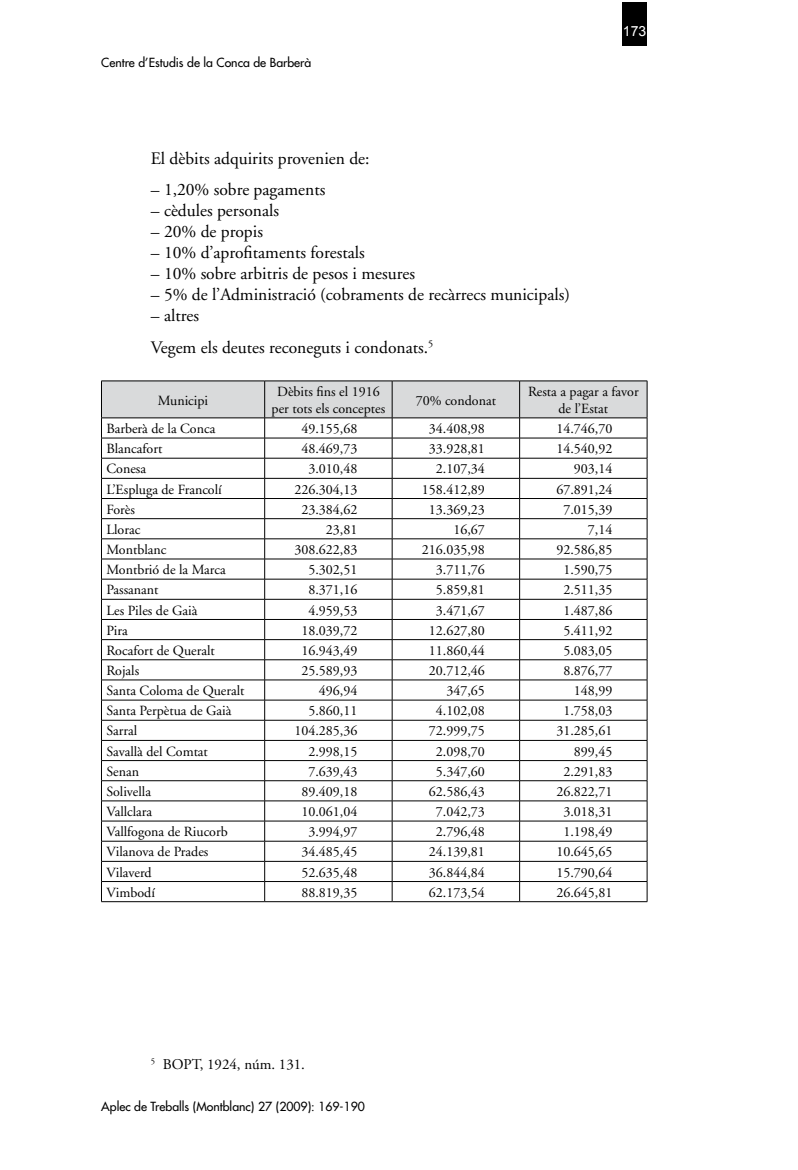
<style>
.page{position:relative;width:798px;height:1170px;background:#fff}
.page>*{position:absolute;margin:0;border:0;box-sizing:border-box;transform-origin:0 0}
.t1{font:17.5px/31.5px "Adobe Garamond";color:#000}
.t2{font:14.88px "Adobe Garamond";color:#000}
.t3{font:14px/16.8px "Adobe Garamond";color:#000;text-align:center}
.t4{font:14px "Arial";color:#fff}
.t5{font:12.25px "Futura";color:#000}
</style>
<div class="page">
<div style="left:622px;top:2px;width:25px;height:44px;background:#000"></div>
<svg style="left:101px;top:381px;width:547px;height:520px"></svg>
<hr style="left:101px;top:901px;width:164px;height:1px;background:#000">
<hr style="left:265px;top:901px;width:127px;height:1px;background:#000">
<hr style="left:392px;top:901px;width:127px;height:1px;background:#000">
<hr style="left:519px;top:901px;width:128px;height:1px;background:#000">
<p class="t5" style="left:101px;top:55px;width:212px">Centre d’Estudis de la Conca de Barberà</p>
<p class="t4" style="left:623px;top:23px;width:25px">173</p>
<p class="t1" style="left:151px;top:143px;width:220px">El dèbits adquirits provenien de:</p>
<p class="t1" style="left:151px;top:174px;width:176px">– 1,20% sobre pagaments</p>
<p class="t1" style="left:151px;top:195px;width:130px">– cèdules personals</p>
<p class="t1" style="left:151px;top:216px;width:114px">– 20% de propis</p>
<p class="t1" style="left:151px;top:237px;width:215px">– 10% d’aprofitaments forestals</p>
<p class="t1" style="left:151px;top:258px;width:266px">– 10% sobre arbitris de pesos i mesures</p>
<p class="t1" style="left:151px;top:279px;width:421px">– 5% de l’Administració (cobraments de recàrrecs municipals)</p>
<p class="t1" style="left:151px;top:300px;width:279px">– altres<br>Vegem els deutes reconeguts i condonats.</p>
<p class="t3" style="left:158px;top:392px;width:52px">Municipi</p>
<p class="t3" style="left:272px;top:384px;width:115px">Dèbits fins el 1916 per tots els conceptes</p>
<p class="t3" style="left:416px;top:392px;width:82px">70% condonat</p>
<p class="t3" style="left:528px;top:384px;width:112px">Resta a pagar a favor de l’Estat</p>
<p class="t3" style="left:106px;top:421px;width:110px">Barberà de la Conca</p>
<p class="t3" style="left:301px;top:421px;width:57px">49.155,68</p>
<p class="t3" style="left:429px;top:421px;width:57px">34.408,98</p>
<p class="t3" style="left:556px;top:421px;width:57px">14.746,70</p>
<p class="t3" style="left:106px;top:441px;width:57px">Blancafort</p>
<p class="t3" style="left:301px;top:441px;width:57px">48.469,73</p>
<p class="t3" style="left:429px;top:441px;width:57px">33.928,81</p>
<p class="t3" style="left:556px;top:441px;width:57px">14.540,92</p>
<p class="t3" style="left:106px;top:461px;width:41px">Conesa</p>
<p class="t3" style="left:308px;top:461px;width:50px">3.010,48</p>
<p class="t3" style="left:436px;top:461px;width:50px">2.107,34</p>
<p class="t3" style="left:574px;top:461px;width:40px">903,14</p>
<p class="t3" style="left:106px;top:481px;width:117px">L’Espluga de Francolí</p>
<p class="t3" style="left:294px;top:481px;width:64px">226.304,13</p>
<p class="t3" style="left:422px;top:481px;width:64px">158.412,89</p>
<p class="t3" style="left:556px;top:481px;width:57px">67.891,24</p>
<p class="t3" style="left:106px;top:501px;width:30px">Forès</p>
<p class="t3" style="left:301px;top:501px;width:57px">23.384,62</p>
<p class="t3" style="left:429px;top:501px;width:57px">13.369,23</p>
<p class="t3" style="left:563px;top:501px;width:50px">7.015,39</p>
<p class="t3" style="left:106px;top:521px;width:35px">Llorac</p>
<p class="t3" style="left:326px;top:521px;width:33px">23,81</p>
<p class="t3" style="left:453px;top:521px;width:33px">16,67</p>
<p class="t3" style="left:588px;top:521px;width:26px">7,14</p>
<p class="t3" style="left:106px;top:541px;width:61px">Montblanc</p>
<p class="t3" style="left:294px;top:541px;width:64px">308.622,83</p>
<p class="t3" style="left:422px;top:541px;width:64px">216.035,98</p>
<p class="t3" style="left:556px;top:541px;width:57px">92.586,85</p>
<p class="t3" style="left:106px;top:562px;width:121px">Montbrió de la Marca</p>
<p class="t3" style="left:308px;top:562px;width:50px">5.302,51</p>
<p class="t3" style="left:436px;top:562px;width:50px">3.711,76</p>
<p class="t3" style="left:563px;top:562px;width:50px">1.590,75</p>
<p class="t3" style="left:106px;top:582px;width:54px">Passanant</p>
<p class="t3" style="left:308px;top:582px;width:50px">8.371,16</p>
<p class="t3" style="left:436px;top:582px;width:50px">5.859,81</p>
<p class="t3" style="left:563px;top:582px;width:50px">2.511,35</p>
<p class="t3" style="left:106px;top:602px;width:92px">Les Piles de Gaià</p>
<p class="t3" style="left:308px;top:602px;width:50px">4.959,53</p>
<p class="t3" style="left:436px;top:602px;width:50px">3.471,67</p>
<p class="t3" style="left:563px;top:602px;width:50px">1.487,86</p>
<p class="t3" style="left:106px;top:622px;width:23px">Pira</p>
<p class="t3" style="left:301px;top:622px;width:57px">18.039,72</p>
<p class="t3" style="left:429px;top:622px;width:57px">12.627,80</p>
<p class="t3" style="left:563px;top:622px;width:50px">5.411,92</p>
<p class="t3" style="left:106px;top:642px;width:110px">Rocafort de Queralt</p>
<p class="t3" style="left:301px;top:642px;width:57px">16.943,49</p>
<p class="t3" style="left:429px;top:642px;width:57px">11.860,44</p>
<p class="t3" style="left:563px;top:642px;width:50px">5.083,05</p>
<p class="t3" style="left:106px;top:662px;width:34px">Rojals</p>
<p class="t3" style="left:301px;top:662px;width:57px">25.589,93</p>
<p class="t3" style="left:429px;top:662px;width:57px">20.712,46</p>
<p class="t3" style="left:563px;top:662px;width:50px">8.876,77</p>
<p class="t3" style="left:106px;top:683px;width:140px">Santa Coloma de Queralt</p>
<p class="t3" style="left:319px;top:683px;width:40px">496,94</p>
<p class="t3" style="left:446px;top:683px;width:40px">347,65</p>
<p class="t3" style="left:574px;top:683px;width:40px">148,99</p>
<p class="t3" style="left:106px;top:703px;width:126px">Santa Perpètua de Gaià</p>
<p class="t3" style="left:308px;top:703px;width:50px">5.860,11</p>
<p class="t3" style="left:436px;top:703px;width:50px">4.102,08</p>
<p class="t3" style="left:563px;top:703px;width:50px">1.758,03</p>
<p class="t3" style="left:106px;top:723px;width:32px">Sarral</p>
<p class="t3" style="left:294px;top:723px;width:64px">104.285,36</p>
<p class="t3" style="left:429px;top:723px;width:57px">72.999,75</p>
<p class="t3" style="left:556px;top:723px;width:57px">31.285,61</p>
<p class="t3" style="left:106px;top:743px;width:103px">Savallà del Comtat</p>
<p class="t3" style="left:308px;top:743px;width:50px">2.998,15</p>
<p class="t3" style="left:436px;top:743px;width:50px">2.098,70</p>
<p class="t3" style="left:574px;top:743px;width:40px">899,45</p>
<p class="t3" style="left:106px;top:763px;width:34px">Senan</p>
<p class="t3" style="left:308px;top:763px;width:50px">7.639,43</p>
<p class="t3" style="left:436px;top:763px;width:50px">5.347,60</p>
<p class="t3" style="left:563px;top:763px;width:50px">2.291,83</p>
<p class="t3" style="left:106px;top:783px;width:46px">Solivella</p>
<p class="t3" style="left:301px;top:783px;width:57px">89.409,18</p>
<p class="t3" style="left:429px;top:783px;width:57px">62.586,43</p>
<p class="t3" style="left:556px;top:783px;width:57px">26.822,71</p>
<p class="t3" style="left:106px;top:803px;width:47px">Vallclara</p>
<p class="t3" style="left:301px;top:803px;width:57px">10.061,04</p>
<p class="t3" style="left:436px;top:803px;width:50px">7.042,73</p>
<p class="t3" style="left:563px;top:803px;width:50px">3.018,31</p>
<p class="t3" style="left:106px;top:824px;width:123px">Vallfogona de Riucorb</p>
<p class="t3" style="left:308px;top:824px;width:50px">3.994,97</p>
<p class="t3" style="left:436px;top:824px;width:50px">2.796,48</p>
<p class="t3" style="left:563px;top:824px;width:50px">1.198,49</p>
<p class="t3" style="left:106px;top:844px;width:104px">Vilanova de Prades</p>
<p class="t3" style="left:301px;top:844px;width:57px">34.485,45</p>
<p class="t3" style="left:429px;top:844px;width:57px">24.139,81</p>
<p class="t3" style="left:556px;top:844px;width:57px">10.645,65</p>
<p class="t3" style="left:106px;top:864px;width:47px">Vilaverd</p>
<p class="t3" style="left:301px;top:864px;width:57px">52.635,48</p>
<p class="t3" style="left:429px;top:864px;width:57px">36.844,84</p>
<p class="t3" style="left:556px;top:864px;width:57px">15.790,64</p>
<p class="t3" style="left:106px;top:884px;width:50px">Vimbodí</p>
<p class="t3" style="left:301px;top:884px;width:57px">88.819,35</p>
<p class="t3" style="left:429px;top:884px;width:57px">62.173,54</p>
<p class="t3" style="left:556px;top:884px;width:57px">26.645,81</p>
<p class="t2" style="left:163px;top:1056px;width:144px">BOPT, 1924, núm. 131.</p>
<p class="t5" style="left:101px;top:1098px;width:265px">Aplec de Treballs (Montblanc) 27 (2009): 169-190</p>
</div>
